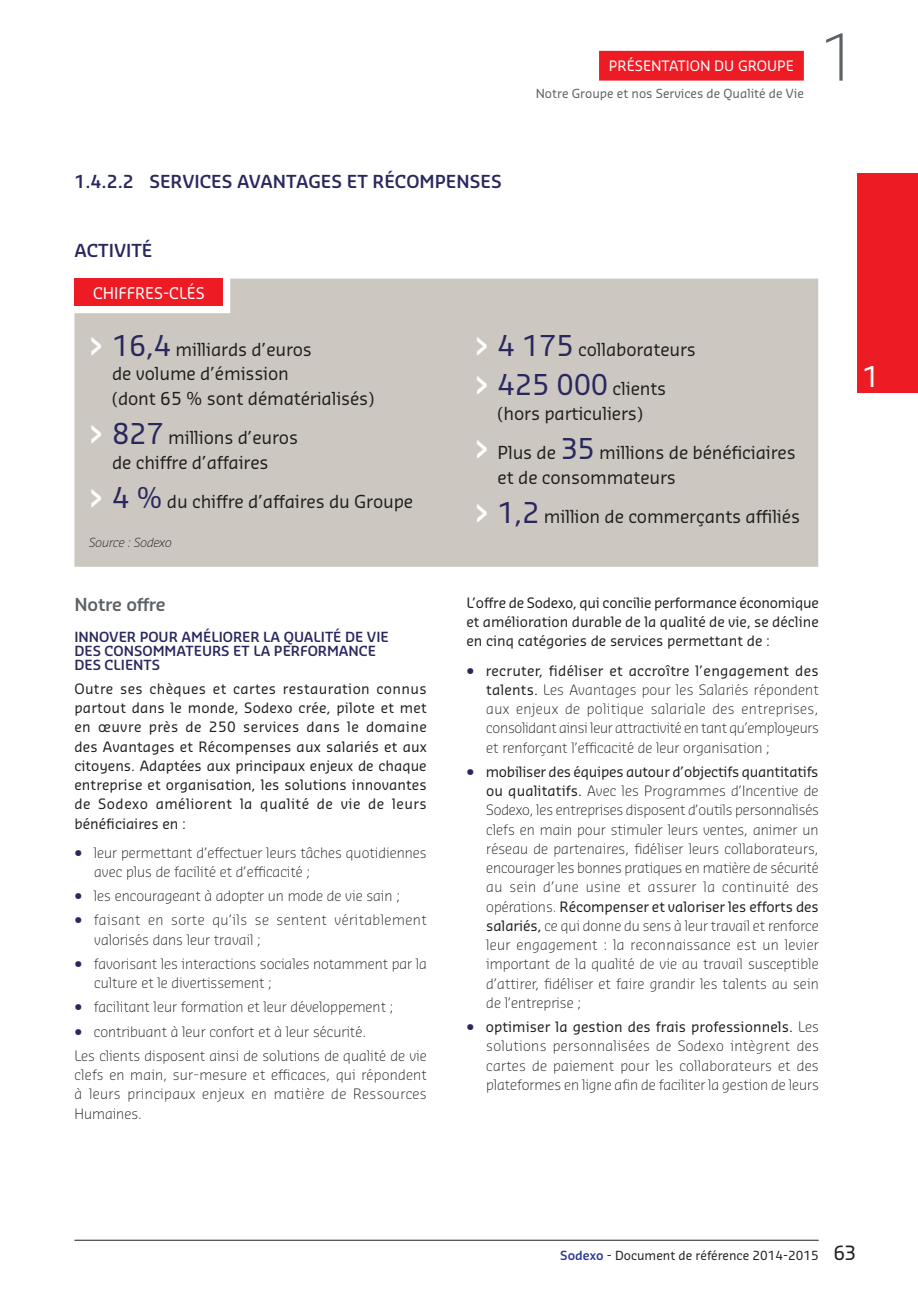
<style>
.page{position:relative;width:918px;height:1290px;background:#fff}
.page>*{position:absolute;margin:0;border:0;box-sizing:border-box;transform-origin:0 0}
.t1{font:300 63px "Sansa Pro";color:#5b6165}
.t2{font:43.75px "Sansa Pro";color:#fff}
.t3{font:28px "Sansa Pro";color:#fff}
.t4{font:19.25px "Sansa Pro";color:#231f20}
.t5{font:17.5px/24.5px "Sansa Pro";letter-spacing:-.01em;color:#231f20}
.t6{font:600 17.5px "Sansa Pro";color:#2a275f}
.t7{font:600 17.5px "Sansa Pro";letter-spacing:-.01em;color:#5b6165}
.t8{font:15.75px "Sansa Pro";color:#fff}
.t9{font:300 14px/19.2px "Sansa Pro";color:#231f20;text-align:justify}
.t10{font:14px/19.2px "Sansa Pro";color:#231f20;text-align:justify}
.t11{font:300 14px/19.2px "Sansa Pro";letter-spacing:.03em;color:#231f20}
.t12{font:14px "Sansa Pro";color:#fff}
.t13{font:600 13.65px/13.8px "Sansa Pro";color:#2a275f}
.t14{font:12.25px "Sansa Pro";color:#5b6165}
.t15{font:12.25px "Sansa Pro";color:#231f20}
.t16{font:italic 300 12.25px "Sansa Pro";letter-spacing:-.01em;color:#231f20}
.s1{font-size:43.75px;color:#fff}
.s2{font-size:28px;color:#2a275f}
.s3{font-size:15.75px;color:#2a275f}
.s4{font-weight:400}
.s5{font-weight:600;color:#293896}
</style>
<div class="page">
<div style="left:599px;top:51px;width:205px;height:30px;background:#ed1c24"></div>
<div style="left:857px;top:174px;width:61px;height:219px;background:#ed1c24"></div>
<div style="left:74px;top:279px;width:744px;height:288px;background:#ccc8c1"></div>
<hr style="left:74px;top:1240px;width:745px;height:1px;background:#231f20">
<p class="t12" style="left:609px;top:57px;width:18px">Présentation</p>
<p class="t12" style="left:714px;top:57px;width:44px">du Groupe</p>
<p class="t14" style="left:536px;top:85px;width:269px">Notre Groupe et nos Services de Qualité de Vie</p>
<h1 class="t1" style="left:819px;top:16px;width:41px">1</h1>
<p class="t6" style="left:74px;top:170px;width:429px">1.4.2.2 SERVICES AVANTAGES ET RÉCOMPENSES</p>
<p class="t6" style="left:74px;top:239px;width:80px">ACTIVITÉ</p>
<p class="t8" style="left:93px;top:283px;width:113px">CHIFFRES-CLÉS</p>
<p class="t5" style="left:112px;top:336px;width:264px;text-indent:-23px"><span class="s1">›</span> <span class="s2">16,4</span> milliards d’euros<br>de volume d’émission<br>(dont 65 % sont dématérialisés)</p>
<p class="t5" style="left:89px;top:425px;width:210px;text-align:center"><span class="s1">›</span> <span class="s2">827</span> millions d’euros de chiffre d’affaires</p>
<p class="t5" style="left:89px;top:489px;width:325px"><span class="s1">›</span> <span class="s2">4 %</span> du chiffre d’affaires du Groupe</p>
<p class="t16" style="left:89px;top:534px;width:84px">Source : Sodexo</p>
<p class="t7" style="left:74px;top:593px;width:93px">Notre offre</p>
<p class="t13" style="left:74px;top:629px;width:316px">INNOVER POUR AMÉLIORER LA QUALITÉ DE VIE<br>DES CONSOMMATEURS ET LA PERFORMANCE<br>DES CLIENTS</p>
<p class="t10" style="left:74px;top:678px;width:354px">Outre ses chèques et cartes restauration connus partout dans le monde, Sodexo crée, pilote et met en œuvre près de 250 services dans le domaine des Avantages et Récompenses aux salariés et aux citoyens. Adaptées aux principaux enjeux de chaque entreprise et organisation, les solutions innovantes de Sodexo améliorent la qualité de vie de leurs bénéficiaires en :</p>
<p class="t9" style="left:94px;top:842px;width:334px;text-indent:-20px"><span class="s3">•</span> leur permettant d’effectuer leurs tâches quotidiennes avec plus de facilité et d’efficacité ;</p>
<p class="t9" style="left:74px;top:886px;width:327px"><span class="s3">•</span> les encourageant à adopter un mode de vie sain ;</p>
<p class="t11" style="left:94px;top:910px;width:334px;text-indent:-20px"><span class="s3">•</span> faisant en sorte qu’ils se sentent véritablement valorisés dans leur travail ;</p>
<p class="t9" style="left:94px;top:953px;width:334px;text-indent:-20px"><span class="s3">•</span> favorisant les interactions sociales notamment par la culture et le divertissement ;</p>
<p class="t9" style="left:74px;top:997px;width:321px"><span class="s3">•</span> facilitant leur formation et leur développement ;</p>
<p class="t9" style="left:74px;top:1019px;width:354px;line-height:24.2px"><span class="s3">•</span> contribuant à leur confort et à leur sécurité.<br>Les clients disposent ainsi de solutions de qualité de vie</p>
<p class="t9" style="left:74px;top:1065px;width:354px">clefs en main, sur-mesure et efficaces, qui répondent à leurs principaux enjeux en matière de Ressources Humaines.</p>
<p class="t5" style="left:475px;top:336px;width:222px"><span class="s1">›</span> <span class="s2">4 175</span> collaborateurs</p>
<p class="t5" style="left:475px;top:376px;width:193px;text-align:center"><span class="s1">›</span> <span class="s2">425 000</span> clients (hors particuliers)</p>
<h2 class="t2" style="left:475px;top:419px;width:16px">›</h2>
<p class="t5" style="left:497px;top:440px;width:299px">Plus de <span class="s2">35</span> millions de bénéficiaires et de consommateurs</p>
<p class="t5" style="left:475px;top:504px;width:327px"><span class="s1">›</span> <span class="s2">1,2</span> million de commerçants affiliés</p>
<p class="t10" style="left:466px;top:593px;width:354px">L’offre de Sodexo, qui concilie performance économique et amélioration durable de la qualité de vie, se décline en cinq catégories de services permettant de :</p>
<p class="t9" style="left:486px;top:660px;width:334px;text-indent:-20px"><span class="s3">•</span> <span class="s4">recruter, fidéliser et accroître l’engagement des talents.</span> Les Avantages pour les Salariés répondent aux enjeux de politique salariale des entreprises, consolidant ainsi leur attractivité en tant qu’employeurs et renforçant l’efficacité de leur organisation ;</p>
<p class="t9" style="left:486px;top:761px;width:334px;text-indent:-20px"><span class="s3">•</span> <span class="s4">mobiliser des équipes autour d’objectifs quantitatifs ou qualitatifs.</span> Avec les Programmes d’Incentive de Sodexo, les entreprises disposent d’outils personnalisés clefs en main pour stimuler leurs ventes, animer un réseau de partenaires, fidéliser leurs collaborateurs, encourager les bonnes pratiques en matière de sécurité au sein d’une usine et assurer la continuité des opérations. <span class="s4">Récompenser et valoriser les efforts des salariés,</span> ce qui donne du sens à leur travail et renforce leur engagement : la reconnaissance est un levier important de la qualité de vie au travail susceptible d’attirer, fidéliser et faire grandir les talents au sein de l’entreprise ;</p>
<p class="t9" style="left:486px;top:1017px;width:334px;text-indent:-20px"><span class="s3">•</span> <span class="s4">optimiser la gestion des frais professionnels.</span> Les solutions personnalisées de Sodexo intègrent des cartes de paiement pour les collaborateurs et des plateformes en ligne afin de faciliter la gestion de leurs</p>
<h3 class="t3" style="left:862px;top:358px;width:19px">1</h3>
<p class="t15" style="left:560px;top:1247px;width:260px"><span class="s5">Sodexo</span> - Document de référence 2014-2015</p>
<h3 class="t4" style="left:833px;top:1240px;width:24px">63</h3>
</div>
